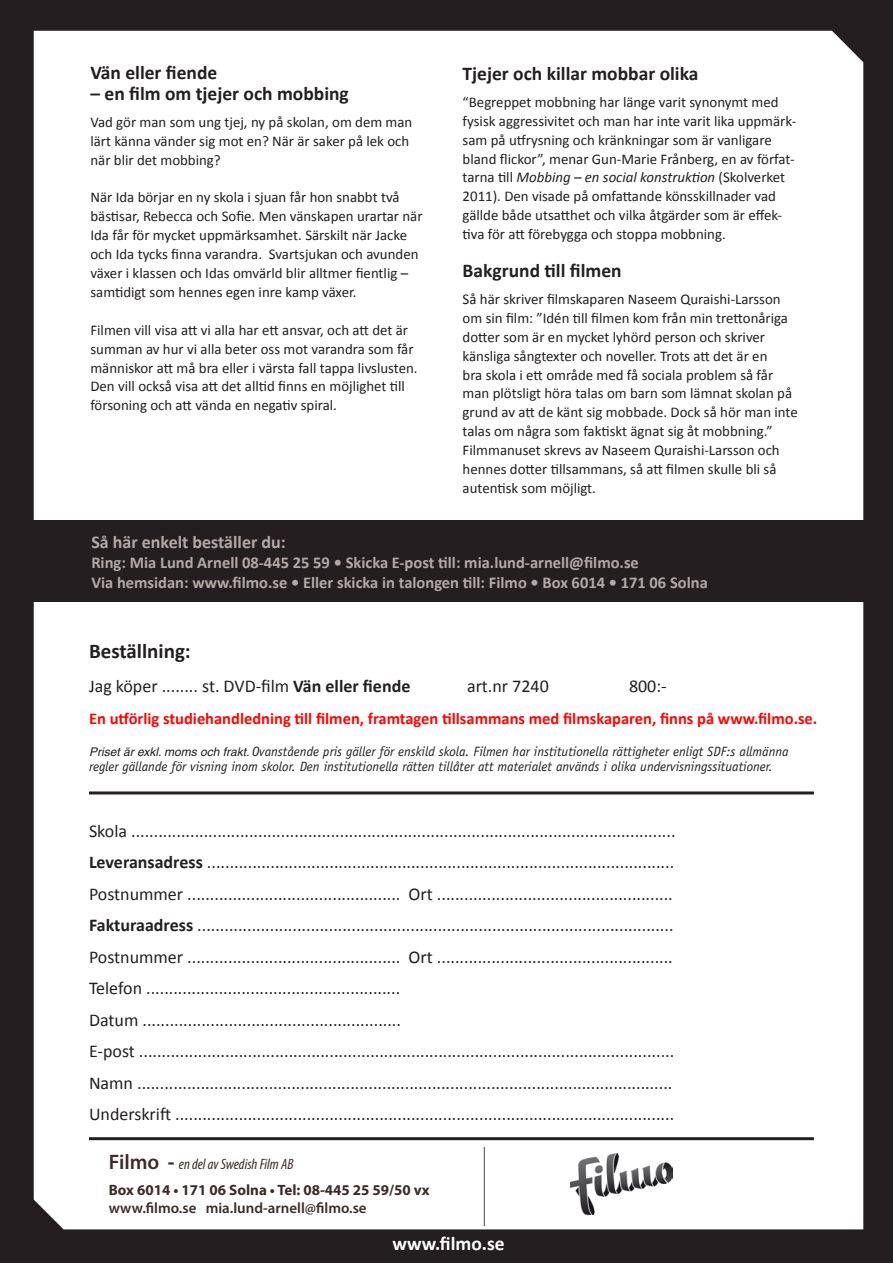
<style>
.page{position:relative;width:893px;height:1263px;background:#231f20}
.page>*{position:absolute;margin:0;border:0;box-sizing:border-box;transform-origin:0 0}
.t1{font:700 21px "Calibri";color:#231f20}
.t2{font:700 19.5px "Calibri";color:#231f20}
.t3{font:700 19.5px "Calibri";color:#fff}
.t4{font:18px/31.5px "Calibri";color:#231f20}
.t5{font:700 18px "Calibri";color:#b3a9a8}
.t6{font:700 16.5px/19.8px "Calibri";color:#b3a9a8}
.t7{font:700 16.5px "Calibri";color:#ff0502}
.t8{font:700 15px/26.5px "Myriad Pro";color:#392c29}
.t9{font:600 15px "Myriad Pro";color:#392c29}
.t10{font:14.85px/18.9px "Calibri";color:#231f20}
.t11{font:italic 13.5px/15px "Officina Sans";color:#231f20}
.s1{font-style:italic}
.s2{font-weight:700}
.s3{font-family:"Helvetica";font-size:12px}
.s4{font-weight:600;font-size:21px}
.s5{font-size:21px}
.s6{font-weight:400;font-style:italic;font-stretch:condensed}
</style>
<div class="page">
<div style="left:34px;top:31px;width:829px;height:1198px;background:#fff"></div>
<hr style="left:484px;top:1147px;width:1px;height:79px;background:#5d5b66">
<img style="left:571px;top:1153px;width:102px;height:62px">
<hr style="left:89px;top:791px;width:725px;height:3px;background:#231f20">
<hr style="left:89px;top:1137px;width:725px;height:3px;background:#231f20">
<div style="left:27px;top:520px;width:843px;height:82px;background:#231f20"></div>
<h2 class="t2" style="left:90px;top:61px;width:128px">Vän eller fiende</h2>
<h2 class="t2" style="left:90px;top:81px;width:260px">– en film om tjejer och mobbing</h2>
<p class="t10" style="left:90px;top:112px;width:323px">Vad gör man som ung tjej, ny på skolan, om dem man lärt känna vänder sig mot en? När är saker på lek och när blir det mobbing?</p>
<p class="t10" style="left:90px;top:188px;width:334px">När Ida börjar en ny skola i sjuan får hon snabbt två bästisar, Rebecca och Sofie. Men vänskapen urartar när Ida får för mycket uppmärksamhet. Särskilt när Jacke och Ida tycks finna varandra. Svartsjukan och avunden växer i klassen och Idas omvärld blir alltmer fientlig – samtidigt som hennes egen inre kamp växer.</p>
<p class="t10" style="left:90px;top:320px;width:329px">Filmen vill visa att vi alla har ett ansvar, och att det är summan av hur vi alla beter oss mot varandra som får människor att må bra eller i värsta fall tappa livslusten.<br>Den vill också visa att det alltid finns en möjlighet till försoning och att vända en negativ spiral.</p>
<h2 class="t2" style="left:463px;top:61px;width:237px">Tjejer och killar mobbar olika</h2>
<p class="t10" style="left:463px;top:92px;width:335px">“Begreppet mobbning har länge varit synonymt med fysisk aggressivitet och man har inte varit lika uppmärk&shy;sam på utfrysning och kränkningar som är vanligare bland flickor”, menar Gun-Marie Frånberg, en av förfat&shy;tarna till <span class="s1">Mobbing – en social konstruktion</span> (Skolverket 2011). Den visade på omfattande könsskillnader vad gällde både utsatthet och vilka åtgärder som är effek&shy;tiva för att förebygga och stoppa mobbning.</p>
<h2 class="t2" style="left:463px;top:258px;width:161px">Bakgrund till filmen</h2>
<p class="t10" style="left:463px;top:290px;width:337px">Så här skriver filmskaparen Naseem Quraishi-Larsson om sin film: ”Idén till filmen kom från min trettonåriga dotter som är en mycket lyhörd person och skriver känsliga sångtexter och noveller. Trots att det är en<br>bra skola i ett område med få sociala problem så får man plötsligt höra talas om barn som lämnat skolan på grund av att de känt sig mobbade. Dock så hör man inte talas om några som faktiskt ägnat sig åt mobbning.” Filmmanuset skrevs av Naseem Quraishi-Larsson och hennes dotter tillsammans, så att filmen skulle bli så autentisk som möjligt.</p>
<p class="t5" style="left:91px;top:531px;width:196px">Så här enkelt beställer du:</p>
<p class="t6" style="left:91px;top:552px;width:618px">Ring: Mia Lund Arnell 08-445 25 59 • Skicka E-post till: mia.lund-arnell@filmo.se<br>Via hemsidan: www.filmo.se • Eller skicka in talongen till: Filmo • Box 6014 • 171 06 Solna</p>
<h1 class="t1" style="left:89px;top:637px;width:103px">Beställning:</h1>
<p class="t4" style="left:89px;top:670px;width:323px">Jag köper ........ st. DVD-film <span class="s2">Vän eller fiende</span></p>
<p class="t4" style="left:467px;top:670px;width:83px">art.nr 7240</p>
<p class="t4" style="left:629px;top:670px;width:39px">800:-</p>
<p class="t7" style="left:89px;top:708px;width:730px">En utförlig studiehandledning till filmen, framtagen tillsammans med filmskaparen, finns på www.filmo.se.</p>
<p class="t11" style="left:89px;top:744px;width:701px"><span class="s3">Priset är exkl. moms och frakt.</span> Ovanstående pris gäller för enskild skola. Filmen har institutionella rättigheter enligt SDF:s allmänna regler gällande för visning inom skolor. Den institutionella rätten tillåter att materialet används i olika undervisningssituationer.</p>
<p class="t4" style="left:89px;top:815px;width:588px">Skola ........................................................................................................................<br><span class="s2">Leveransadress</span> .......................................................................................................<br>Postnummer ............................................... Ort ....................................................<br><span class="s2">Fakturaadress</span> .........................................................................................................<br>Postnummer ............................................... Ort ....................................................<br>Telefon ........................................................<br>Datum .........................................................<br>E-post ......................................................................................................................<br>Namn ......................................................................................................................<br>Underskrift ..............................................................................................................</p>
<p class="t8" style="left:109px;top:1150px;width:322px"><span class="s4">Filmo</span> <span class="s5">-</span> <span class="s6">en del av Swedish Film AB<br></span>Box 6014 • 171 06 Solna • Tel: 08-445 25 59/50 vx</p>
<p class="t9" style="left:109px;top:1198px;width:259px">www.filmo.se mia.lund-arnell@filmo.se</p>
<h2 class="t3" style="left:392px;top:1231px;width:114px">www.filmo.se</h2>
</div>
